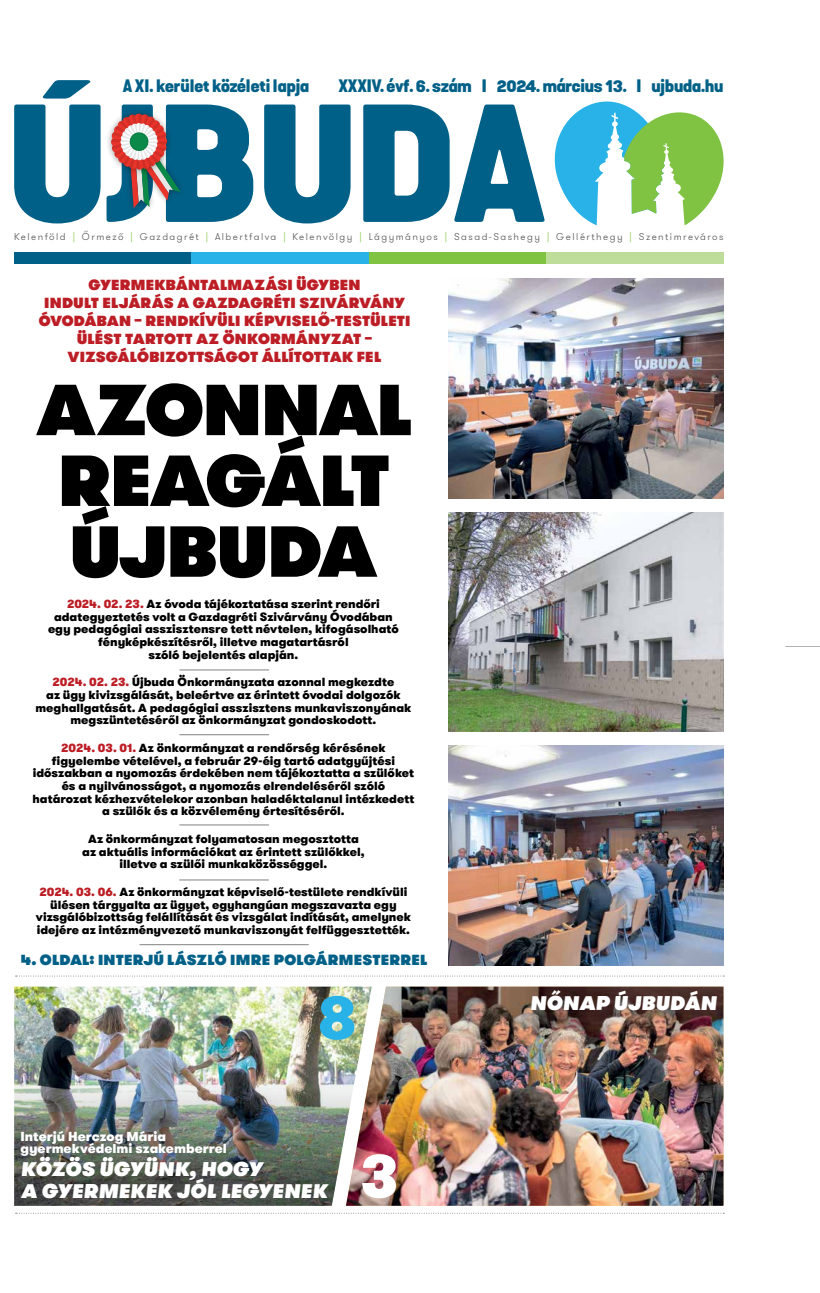
<style>
.page{position:relative;width:820px;height:1293px;background:#fff}
.page>*{position:absolute;margin:0;border:0;box-sizing:border-box;transform-origin:0 0}
.t1{font:800 72px/70.8px "GT Walsheim Pro";letter-spacing:-.025em;color:#000;text-align:center}
.t2{font:900 60px "GT Walsheim Pro";color:#29b2e7}
.t3{font:900 60px "GT Walsheim Pro";color:#fff}
.t4{font:italic 800 19.6px/21.5px "GT Walsheim Pro";letter-spacing:.015em;color:#fff}
.t5{font:900 expanded 16.8px "Kapra Neue";letter-spacing:-.01em;color:#006087}
.t6{font:800 14.6px/18px "GT Walsheim Pro";letter-spacing:.005em;color:#bd1e26;text-align:center}
.t7{font:800 14.6px "GT Walsheim Pro";letter-spacing:.015em;color:#006087}
.t8{font:900 13px/12px "GT Walsheim Pro";color:#fff}
.t9{font:900 11.7px/12.6px "GT Walsheim Pro";color:#000;text-align:center}
.t10{font:300 9.8px "GT Walsheim Pro";letter-spacing:.15em;color:#58595b}
.s1{color:#80c342}
.s2{color:#bd1e26}
</style>
<div class="page">
<hr style="left:785px;top:646px;width:34px;height:1px;background:#b1b4b6">
<svg style="left:42px;top:80px;width:49px;height:19px"></svg>
<svg style="left:14px;top:104px;width:530px;height:119px;fill:#006087"></svg>
<div style="left:14px;top:252px;width:177px;height:12px;background:#006087"></div>
<div style="left:191px;top:252px;width:178px;height:12px;background:#29b2e7"></div>
<div style="left:369px;top:252px;width:177px;height:12px;background:#80c342"></div>
<div style="left:546px;top:252px;width:177px;height:12px;background:#bedd9b"></div>
<svg style="left:554px;top:101px;width:170px;height:124px"></svg>
<img style="left:371px;top:986px;width:352px;height:219px">
<img style="left:448px;top:279px;width:275px;height:219px">
<img style="left:448px;top:746px;width:275px;height:219px">
<img style="left:448px;top:512px;width:275px;height:220px">
<svg style="left:16px;top:975px;width:708px;height:1px"></svg>
<svg style="left:16px;top:1212px;width:708px;height:1px"></svg>
<hr style="left:179px;top:669px;width:90px;height:1px;background:#000">
<hr style="left:179px;top:734px;width:90px;height:1px;background:#000">
<hr style="left:179px;top:824px;width:90px;height:1px;background:#000">
<hr style="left:179px;top:879px;width:90px;height:1px;background:#000">
<hr style="left:139px;top:944px;width:169px;height:1px;background:#000">
<img style="left:104px;top:188px;width:71px;height:35px">
<img style="left:116px;top:116px;width:77px;height:102px">
<img style="left:94px;top:104px;width:91px;height:84px">
<svg style="left:111px;top:114px;width:69px;height:94px"></svg>
<img style="left:14px;top:986px;width:357px;height:219px">
<h3 class="t5" style="left:123px;top:75px;width:188px">A XI. kerület közéleti lapja</h3>
<h3 class="t5" style="left:338px;top:75px;width:386px">XXXIV. évf. 6. szám I 2024. március 13. I ujbuda.hu</h3>
<p class="t10" style="left:14px;top:231px;width:710px">Kelenföld <span class="s1">|</span> Őrmező <span class="s1">|</span> Gazdagrét <span class="s1">|</span> Albertfalva <span class="s1">|</span> Kelenvölgy <span class="s1">|</span> Lágymányos <span class="s1">|</span> Sasad-Sashegy <span class="s1">|</span> Gellérthegy <span class="s1">|</span> Szentimreváros</p>
<p class="t6" style="left:39px;top:276px;width:373px">GYERMEKBÁNTALMAZÁSI ÜGYBEN<br>INDULT ELJÁRÁS A GAZDAGRÉTI SZIVÁRVÁNY ÓVODÁBAN – RENDKÍVÜLI KÉPVISELŐ-TESTÜLETI ÜLÉST TARTOTT AZ ÖNKORMÁNYZAT – VIZSGÁLÓBIZOTTSÁGOT ÁLLÍTOTTAK FEL</p>
<h1 class="t1" style="left:36px;top:375px;width:378px">AZONNAL<br>REAGÁLT<br>ÚJBUDA</h1>
<p class="t9" style="left:48px;top:597px;width:352px"><span class="s2">2024. 02. 23.</span> Az óvoda tájékoztatása szerint rendőri adategyeztetés volt a Gazdagréti Szivárvány Óvodában egy pedagógiai asszisztensre tett névtelen, kifogásolható fényképkészítésről, illetve magatartásról<br>szóló bejelentés alapján.</p>
<p class="t9" style="left:35px;top:676px;width:377px"><span class="s2">2024. 02. 23.</span> Újbuda Önkormányzata azonnal megkezdte<br>az ügy kivizsgálását, beleértve az érintett óvodai dolgozók meghallgatását. A pedagógiai asszisztens munkaviszonyának megszüntetéséről az önkormányzat gondoskodott.</p>
<p class="t9" style="left:33px;top:741px;width:383px"><span class="s2">2024. 03. 01.</span> Az önkormányzat a rendőrség kérésének figyelembe vételével, a február 29-éig tartó adatgyűjtési időszakban a nyomozás érdekében nem tájékoztatta a szülőket és a nyilvánosságot, a nyomozás elrendeléséről szóló határozat kézhezvételekor azonban haladéktalanul intézkedett a szülők és a közvélemény értesítéséről.</p>
<p class="t9" style="left:82px;top:832px;width:284px">Az önkormányzat folyamatosan megosztotta az aktuális információkat az érintett szülőkkel, illetve a szülői munkaközösséggel.</p>
<p class="t9" style="left:36px;top:886px;width:376px"><span class="s2">2024. 03. 06.</span> Az önkormányzat képviselő-testülete rendkívüli ülésen tárgyalta az ügyet, egyhangúan megszavazta egy vizsgálóbizottság felállítását és vizsgálat indítását, amelynek idejére az intézményvezető munkaviszonyát felfüggesztették.</p>
<p class="t7" style="left:21px;top:950px;width:408px">4. OLDAL: INTERJÚ LÁSZLÓ IMRE POLGÁRMESTERREL</p>
<h2 class="t2" style="left:318px;top:977px;width:40px">8</h2>
<p class="t8" style="left:21px;top:1130px;width:208px">Interjú Herczog Mária gyermekvédelmi szakemberrel</p>
<h3 class="t4" style="left:21px;top:1158px;width:308px">KÖZÖS ÜGYÜNK, HOGY<br>A GYERMEKEK JÓL LEGYENEK</h3>
<h2 class="t3" style="left:360px;top:1135px;width:40px">3</h2>
<h3 class="t4" style="left:530px;top:992px;width:188px">NŐNAP ÚJBUDÁN</h3>
</div>
